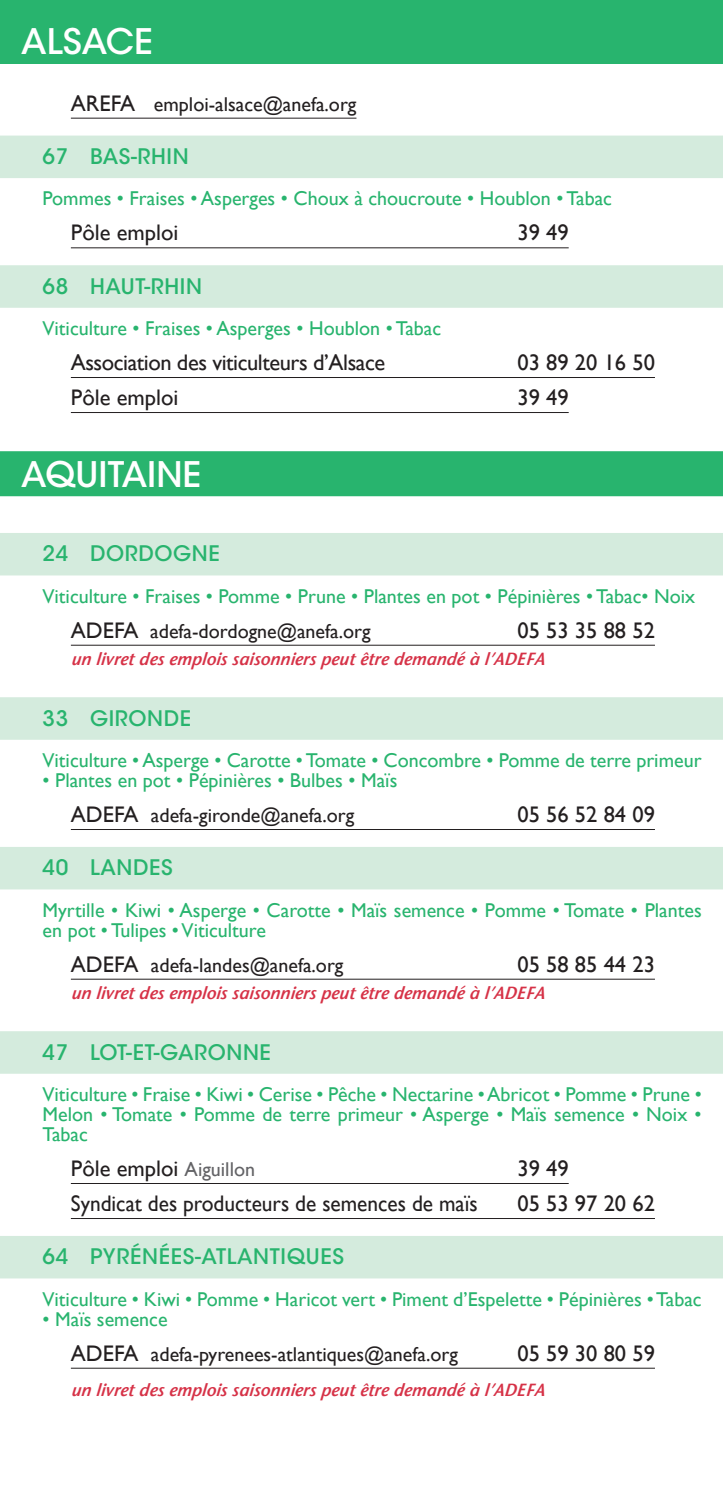
<style>
.page{position:relative;width:723px;height:1489px;background:#fff}
.page>*{position:absolute;margin:0;border:0;box-sizing:border-box;transform-origin:0 0}
.REGION{font:500 35px "ITC Avant Garde Std";color:#fff}
.Contact{font:22.5px "Gill Sans";color:#231f20}
.Contact-2{font:22.5px "Gill Sans";color:#231f20;scale:.95 1}
.Contact-3{font:22.5px "Gill Sans";letter-spacing:-.02em;color:#231f20}
.DEPARTEMENT{font:500 21.25px "ITC Avant Garde Std";letter-spacing:.03em;color:#28b46e}
.Productions{font:20px/20px "Gill Sans";color:#28b46e}
.Contact-4{font:20px "Gill Sans";color:#231f20}
.livret{font:italic 600 17.5px "Stone Sans";color:#d63247}
.s1{font-size:22.5px}
.s2{font-size:20px;color:#636366}
</style>
<div class="page">
<div style="left:0;top:0;width:723px;height:64px;background:#28b46e"></div>
<hr style="left:71px;top:118px;width:285px;height:1px;background:#231f20">
<div style="left:0;top:136px;width:723px;height:42px;background:#d4ebdd"></div>
<hr style="left:71px;top:247px;width:498px;height:1px;background:#231f20">
<div style="left:0;top:265px;width:723px;height:43px;background:#d4ebdd"></div>
<hr style="left:71px;top:377px;width:584px;height:1px;background:#231f20">
<hr style="left:71px;top:412px;width:498px;height:1px;background:#231f20">
<div style="left:0;top:451px;width:723px;height:45px;background:#28b46e"></div>
<div style="left:0;top:533px;width:723px;height:42px;background:#d4ebdd"></div>
<hr style="left:71px;top:644px;width:584px;height:1px;background:#231f20">
<div style="left:0;top:697px;width:723px;height:42px;background:#d4ebdd"></div>
<hr style="left:71px;top:829px;width:584px;height:1px;background:#231f20">
<div style="left:0;top:846px;width:723px;height:43px;background:#d4ebdd"></div>
<hr style="left:71px;top:978px;width:584px;height:1px;background:#231f20">
<div style="left:0;top:1031px;width:723px;height:42px;background:#d4ebdd"></div>
<hr style="left:71px;top:1182px;width:498px;height:1px;background:#231f20">
<hr style="left:71px;top:1217px;width:584px;height:1px;background:#231f20">
<div style="left:0;top:1235px;width:723px;height:43px;background:#d4ebdd"></div>
<hr style="left:71px;top:1367px;width:584px;height:1px;background:#231f20">
<p class="REGION" style="left:21px;top:20px;width:133px">ALSACE</p>
<p class="Contact-4" style="left:71px;top:92px;width:287px"><span class="s1">AREFA</span> emploi-alsace@anefa.org</p>
<p class="DEPARTEMENT" style="left:43px;top:143px;width:148px">67 BAS-RHIN</p>
<p class="Productions" style="left:43px;top:188px;width:571px">Pommes • Fraises • Asperges • Choux à choucroute • Houblon • Tabac</p>
<p class="Contact" style="left:71px;top:219px;width:109px">Pôle emploi</p>
<p class="Contact" style="left:517px;top:219px;width:53px">39 49</p>
<p class="DEPARTEMENT" style="left:43px;top:273px;width:161px">68 HAUT-RHIN</p>
<p class="Productions" style="left:43px;top:318px;width:400px">Viticulture • Fraises • Asperges • Houblon • Tabac</p>
<p class="Contact-3" style="left:71px;top:349px;width:316px">Association des viticulteurs d’Alsace</p>
<p class="Contact" style="left:517px;top:349px;width:139px">03 89 20 16 50</p>
<p class="Contact" style="left:71px;top:384px;width:109px">Pôle emploi</p>
<p class="Contact" style="left:517px;top:384px;width:53px">39 49</p>
<p class="REGION" style="left:21px;top:452px;width:182px">AQUITAINE</p>
<p class="DEPARTEMENT" style="left:43px;top:540px;width:179px">24 DORDOGNE</p>
<p class="Productions" style="left:43px;top:585px;width:654px">Viticulture • Fraises • Pomme • Prune • Plantes en pot • Pépinières • Tabac• Noix</p>
<p class="Contact-4" style="left:71px;top:619px;width:301px"><span class="s1">ADEFA</span> adefa-dordogne@anefa.org</p>
<p class="Contact" style="left:517px;top:617px;width:139px">05 53 35 88 52</p>
<p class="livret" style="left:71px;top:648px;width:477px">un livret des emplois saisonniers peut être demandé à l’ADEFA</p>
<p class="DEPARTEMENT" style="left:43px;top:704px;width:150px">33 GIRONDE</p>
<p class="Productions" style="left:43px;top:750px;width:660px">Viticulture • Asperge • Carotte • Tomate • Concombre • Pomme de terre primeur</p>
<p class="Productions" style="left:43px;top:770px;width:356px">• Plantes en pot • Pépinières • Bulbes • Maïs</p>
<p class="Contact-4" style="left:71px;top:803px;width:285px"><span class="s1">ADEFA</span> adefa-gironde@anefa.org</p>
<p class="Contact" style="left:517px;top:801px;width:139px">05 56 52 84 09</p>
<p class="DEPARTEMENT" style="left:43px;top:854px;width:132px">40 LANDES</p>
<p class="Productions" style="left:43px;top:899px;width:661px">Myrtille • Kiwi • Asperge • Carotte • Maïs semence • Pomme • Tomate • Plantes en pot • Tulipes • Viticulture</p>
<p class="Contact-4" style="left:71px;top:953px;width:274px"><span class="s1">ADEFA</span> adefa-landes@anefa.org</p>
<p class="Contact" style="left:517px;top:950px;width:139px">05 58 85 44 23</p>
<p class="livret" style="left:71px;top:982px;width:477px">un livret des emplois saisonniers peut être demandé à l’ADEFA</p>
<p class="DEPARTEMENT" style="left:43px;top:1038px;width:230px">47 LOT-ET-GARONNE</p>
<p class="Productions" style="left:43px;top:1083px;width:661px;text-align:justify">Viticulture • Fraise • Kiwi • Cerise • Pêche • Nectarine • Abricot • Pomme • Prune • Melon • Tomate • Pomme de terre primeur • Asperge • Maïs semence • Noix • Tabac</p>
<p class="Contact" style="left:71px;top:1155px;width:186px">Pôle emploi <span class="s2">Aiguillon</span></p>
<p class="Contact" style="left:517px;top:1155px;width:53px">39 49</p>
<p class="Contact-2" style="left:71px;top:1190px;width:430px">Syndicat des producteurs de semences de maïs</p>
<p class="Contact" style="left:517px;top:1190px;width:139px">05 53 97 20 62</p>
<p class="DEPARTEMENT" style="left:43px;top:1243px;width:303px">64 PYRÉNÉES-ATLANTIQUES</p>
<p class="Productions" style="left:43px;top:1288px;width:661px">Viticulture • Kiwi • Pomme • Haricot vert • Piment d’Espelette • Pépinières • Tabac</p>
<p class="Productions" style="left:43px;top:1308px;width:127px">• Maïs semence</p>
<p class="Contact-4" style="left:71px;top:1342px;width:389px"><span class="s1">ADEFA</span> adefa-pyrenees-atlantiques@anefa.org</p>
<p class="Contact" style="left:517px;top:1339px;width:139px">05 59 30 80 59</p>
<p class="livret" style="left:71px;top:1378px;width:477px">un livret des emplois saisonniers peut être demandé à l’ADEFA</p>
</div>
